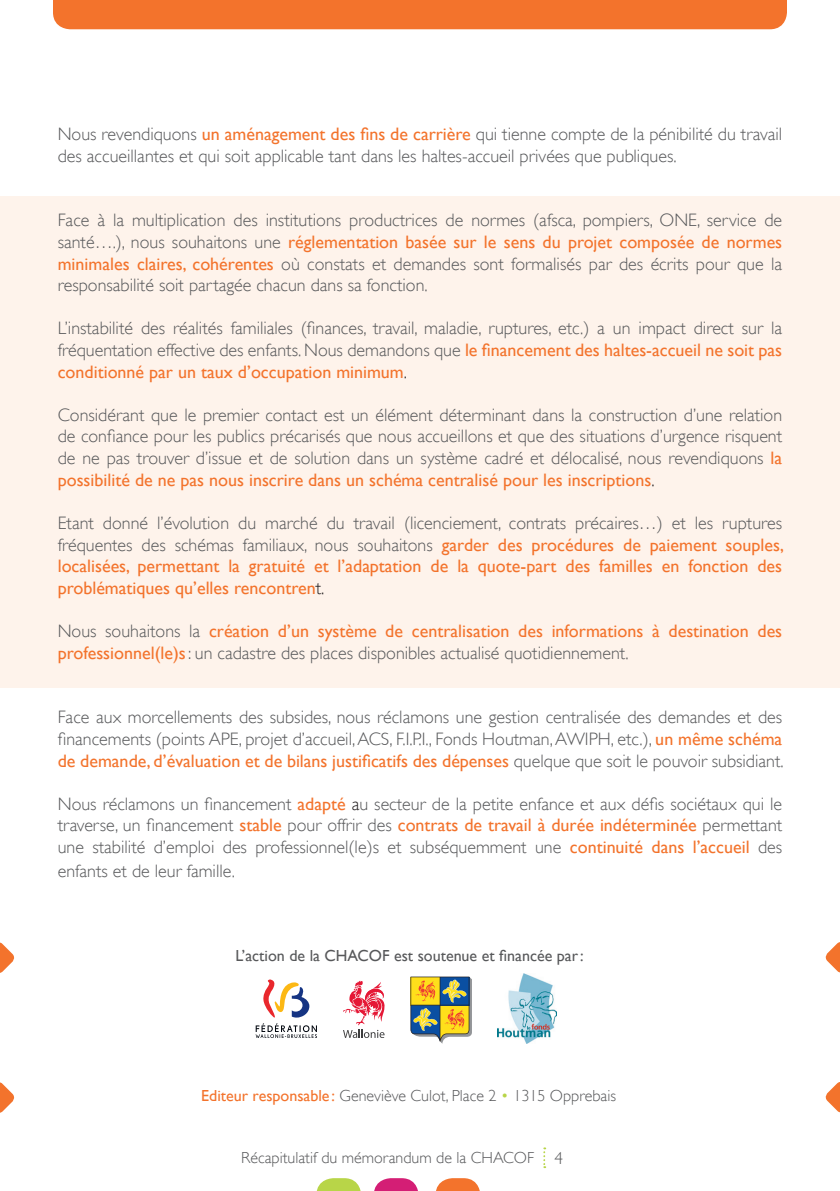
<style>
.page{position:relative;width:840px;height:1191px;background:#fff}
.page>*{position:absolute;margin:0;border:0;box-sizing:border-box;transform-origin:0 0}
.t1{font:300 18px/21.6px "Gill Sans";color:#57585a;text-align:justify}
.t2{font:18px/21.6px "Gill Sans";color:#f3732c;text-align:justify}
.t3{font:300 16px "Gill Sans";color:#57585a}
.t4{font:16px "Gill Sans";color:#57585a}
.s1{font-weight:400;color:#f3732c}
.s2{color:#231f20}
.s3{font-weight:300;color:#57585a}
.s4{font-weight:300;color:#231f20}
.s5{color:#b8d548}
.s6{font-size:17.2px}
</style>
<div class="page">
<svg style="left:543px;top:1147px;width:2px;height:21px"></svg>
<div style="left:53px;top:0;width:733px;height:29px;background:#f3732c"></div>
<svg style="left:316px;top:1178px;width:45px;height:13px"></svg>
<svg style="left:374px;top:1178px;width:44px;height:13px"></svg>
<svg style="left:436px;top:1178px;width:44px;height:13px"></svg>
<div style="left:0;top:196px;width:839px;height:491px;background:#fef3eb"></div>
<svg style="left:263px;top:979px;width:46px;height:38px"></svg>
<svg style="left:255px;top:1023px;width:62px;height:15px"></svg>
<svg style="left:343px;top:980px;width:41px;height:58px"></svg>
<svg style="left:0;top:1082px;width:15px;height:31px"></svg>
<svg style="left:0;top:942px;width:15px;height:31px"></svg>
<svg style="left:825px;top:1082px;width:14px;height:30px"></svg>
<svg style="left:825px;top:942px;width:14px;height:30px"></svg>
<svg style="left:410px;top:976px;width:61px;height:67px"></svg>
<img style="left:497px;top:973px;width:59px;height:70px">
<p class="t1" style="left:58px;top:123px;width:725px">Nous revendiquons <span class="s1">un aménagement des fins de carrière</span> qui tienne compte de la pénibilité du travail des accueillantes et qui soit applicable tant dans les haltes-accueil privées que publiques.</p>
<p class="t1" style="left:58px;top:210px;width:725px">Face à la multiplication des institutions productrices de normes (afsca, pompiers, ONE, service de santé….), nous souhaitons une <span class="s1">réglementation basée sur le sens du projet composée de normes minimales claires, cohérentes</span> où constats et demandes sont formalisés par des écrits pour que la responsabilité soit partagée chacun dans sa fonction.</p>
<p class="t1" style="left:58px;top:318px;width:725px">L’instabilité des réalités familiales (finances, travail, maladie, ruptures, etc.) a un impact direct sur la fréquentation effective des enfants. Nous demandons que <span class="s1">le financement des haltes-accueil ne soit pas conditionné par un taux d’occupation minimum</span><span class="s2">.</span></p>
<p class="t1" style="left:58px;top:404px;width:725px">Considérant que le premier contact est un élément déterminant dans la construction d’une relation de confiance pour les publics précarisés que nous accueillons et que des situations d’urgence risquent de ne pas trouver d’issue et de solution dans un système cadré et délocalisé, nous revendiquons <span class="s1">la possibilité de ne pas nous inscrire dans un schéma centralisé pour les inscriptions</span><span class="s2">.</span></p>
<p class="t2" style="left:58px;top:512px;width:727px"><span class="s3">Etant donné l’évolution du marché du travail (licenciement, contrats précaires…) et les ruptures fréquentes des schémas familiaux, nous souhaitons</span> garder des procédures de paiement souples, localisées, permettant la gratuité et l’adaptation de la quote-part des familles en fonction des problématiques qu’elles rencontren<span class="s4">t.</span></p>
<p class="t2" style="left:58px;top:620px;width:725px"><span class="s3">Nous souhaitons la</span> création d’un système de centralisation des informations à destination des professionnel(le)s<span class="s3">: un cadastre des places disponibles actualisé quotidiennement.</span></p>
<p class="t1" style="left:58px;top:706px;width:727px">Face aux morcellements des subsides, nous réclamons une gestion centralisée des demandes et des financements (points APE, projet d’accueil, ACS, F.I.P.I., Fonds Houtman, AWIPH, etc.), <span class="s1">un même schéma de demande, d’évaluation et de bilans justificatifs des dépenses</span> quelque que soit le pouvoir subsidiant.</p>
<p class="t1" style="left:58px;top:793px;width:725px">Nous réclamons un financement <span class="s1">adapté</span> <span class="s2">a</span>u secteur de la petite enfance et aux défis sociétaux qui le traverse, un financement <span class="s1">stable</span> pour offrir des <span class="s1">contrats de travail à durée indéterminée</span> permettant une stabilité d’emploi des professionnel(le)s et subséquemment une <span class="s1">continuité dans l’accueil</span> des</p>
<p class="t1" style="left:58px;top:860px;width:179px">enfants et de leur famille.</p>
<p class="t4" style="left:235px;top:946px;width:349px">L’action de la CHACOF est soutenue et financée par:</p>
<p class="t3" style="left:201px;top:1086px;width:416px"><span class="s1">Editeur responsable :</span> Geneviève Culot, Place 2 <span class="s5">•</span> 1315 Opprebais</p>
<p class="t3" style="left:241px;top:1148px;width:323px">Récapitulatif du mémorandum de la CHACOF <span class="s6">4</span></p>
</div>
